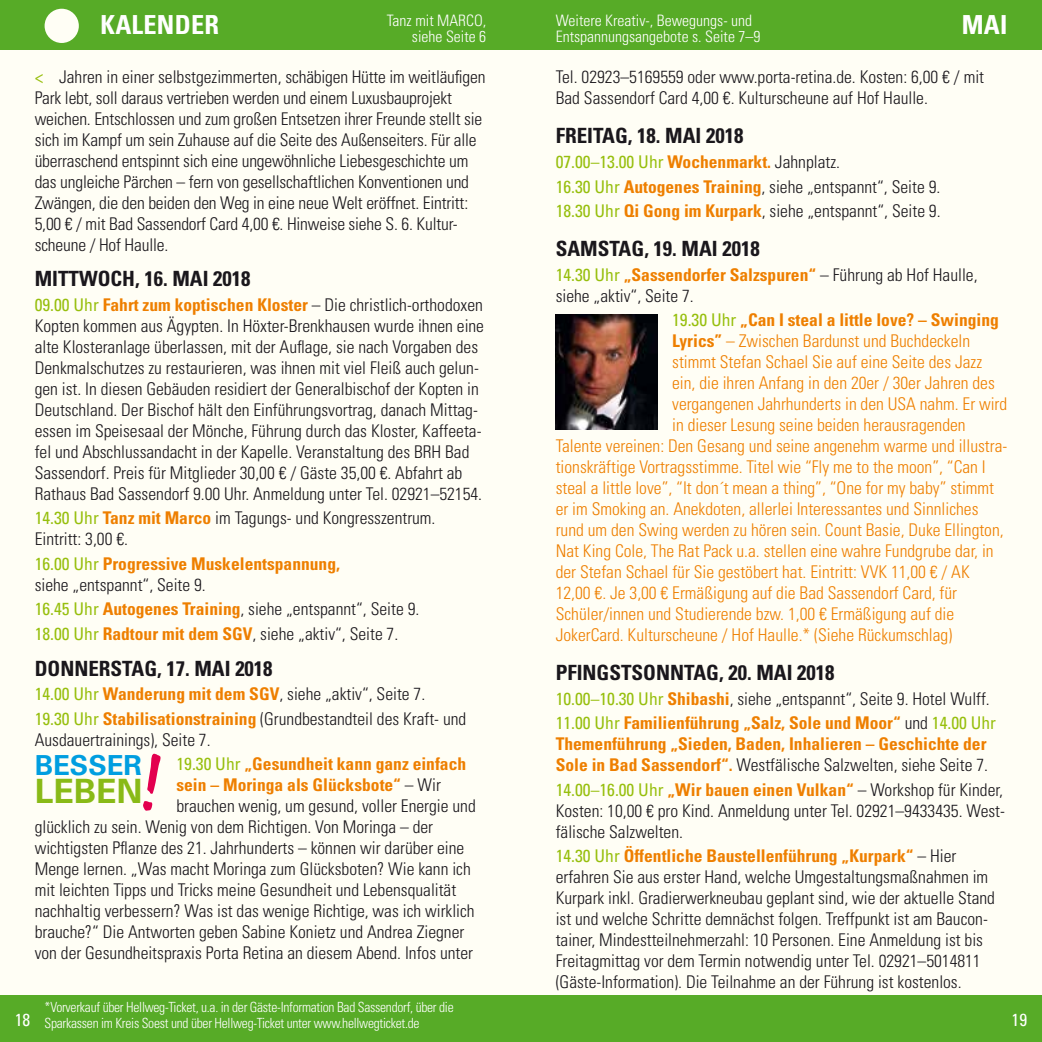
<style>
.page{position:relative;width:1042px;height:1042px;background:#fff}
.page>*{position:absolute;margin:0;border:0;box-sizing:border-box;transform-origin:0 0}
.t1{font:700 33.43px "Univers LT Std";color:#89ba17}
.t2{font:700 27.65px "Univers LT Std";color:#009ee0}
.t3{font:700 condensed 26.25px "Univers LT Std";letter-spacing:.01em;color:#fff}
.t4{font:700 condensed 21px "Univers LT Std";color:#1a171c}
.t5{font:300 condensed 17.5px/21px "Univers LT Std";color:#1a171c}
.t6{font:300 condensed 17.5px "Univers LT Std";color:#ee7f00}
.t7{font:700 condensed 17.5px/21px "Univers LT Std";color:#ee7f00}
.t8{font:condensed 17.5px "Univers LT Pro";color:#97bf0d}
.t9{font:condensed 17.5px "Univers LT Pro";color:#fff}
.t10{font:300 condensed 15.75px/15.8px "Univers LT Std";color:#fff}
.t11{font:300 condensed 14px/15.8px "Univers LT Std";letter-spacing:-.02em;color:#fff}
.s1{font-family:"Univers LT Std";font-weight:700;color:#ee7f00}
.s2{font-family:"Univers LT Std";font-weight:300;color:#1a171c}
.s3{font-family:"Univers LT Pro";font-weight:400;color:#97bf0d}
.s4{font-weight:700;color:#ee7f00}
.s5{font-weight:700}
.s6{font-weight:300;color:#1a171c}
</style>
<div class="page">
<div style="left:0;top:0;width:1042px;height:1007px;background:#fffef5"></div>
<div style="left:0;top:0;width:1042px;height:50px;background:#57ab27"></div>
<div style="left:45px;top:9px;width:34px;height:34px;background:#fffef5;border-radius:50%"></div>
<div style="left:0;top:995px;width:1042px;height:47px;background:#57ab27"></div>
<img style="left:556px;top:315px;width:101px;height:114px">
<p class="t10" style="left:387px;top:13px;width:101px;text-align:right">Tanz mit MARCO, siehe Seite 6</p>
<p class="t10" style="left:556px;top:13px;width:206px">Weitere Kreativ-, Bewegungs- und<br>Entspannungsangebote s. Seite 7–9</p>
<h3 class="t3" style="left:100px;top:8px;width:120px">KALENDER</h3>
<h3 class="t3" style="left:962px;top:8px;width:47px">Mai</h3>
<p class="t5" style="left:556px;top:67px;width:430px">Tel. 02923–5169559 oder www.porta-retina.de. Kosten: 6,00 € / mit<br>Bad Sassendorf Card 4,00 €. Kulturscheune auf Hof Haulle.</p>
<p class="t4" style="left:556px;top:123px;width:189px">FREITAG, 18. MAI 2018</p>
<p class="t8" style="left:556px;top:151px;width:286px">07.00–13.00 Uhr <span class="s1">Wochenmarkt.</span> <span class="s2">Jahnplatz.</span></p>
<p class="t5" style="left:556px;top:174px;width:386px;line-height:24.5px"><span class="s3">16.30 Uhr</span> <span class="s4">Autogenes Training</span>, siehe „entspannt“, Seite 9.<br><span class="s3">18.30 Uhr</span> <span class="s4">Qi Gong im Kurpark</span>, siehe „entspannt“, Seite 9.</p>
<p class="t4" style="left:556px;top:236px;width:205px">SAMSTAG, 19. MAI 2018</p>
<p class="t5" style="left:556px;top:264px;width:423px"><span class="s3">14.30 Uhr</span> <span class="s4">„Sassendorfer Salzspuren“</span> – Führung ab Hof Haulle, siehe „aktiv“, Seite 7.</p>
<p class="t7" style="left:672px;top:309px;width:328px"><span class="s3">19.30 Uhr</span> „Can I steal a little love? – Swinging</p>
<p class="t6" style="left:672px;top:330px;width:299px"><span class="s5">Lyrics”</span> – Zwischen Bardunst und Buchdeckeln</p>
<p class="t6" style="left:672px;top:351px;width:311px">stimmt Stefan Schael Sie auf eine Seite des Jazz</p>
<p class="t6" style="left:672px;top:372px;width:324px">ein, die ihren Anfang in den 20er / 30er Jahren des</p>
<p class="t6" style="left:672px;top:393px;width:336px">vergangenen Jahrhunderts in den USA nahm. Er wird</p>
<p class="t6" style="left:672px;top:414px;width:295px">in dieser Lesung seine beiden herausragenden</p>
<p class="t6" style="left:556px;top:435px;width:453px">Talente vereinen: Den Gesang und seine angenehm warme und illustra-</p>
<p class="t6" style="left:556px;top:456px;width:431px">tionskräftige Vortragsstimme. Titel wie “Fly me to the moon”, “Can I</p>
<p class="t6" style="left:556px;top:477px;width:440px">steal a little love”, “It don´t mean a thing”, “One for my baby” stimmt</p>
<p class="t6" style="left:556px;top:498px;width:424px">er im Smoking an. Anekdoten, allerlei Interessantes und Sinnliches</p>
<p class="t6" style="left:556px;top:519px;width:449px">rund um den Swing werden zu hören sein. Count Basie, Duke Ellington,</p>
<p class="t6" style="left:556px;top:540px;width:439px">Nat King Cole, The Rat Pack u.a. stellen eine wahre Fundgrube dar, in</p>
<p class="t6" style="left:556px;top:561px;width:415px">der Stefan Schael für Sie gestöbert hat. Eintritt: VVK 11,00 € / AK</p>
<p class="t6" style="left:556px;top:582px;width:403px">12,00 €. Je 3,00 € Ermäßigung auf die Bad Sassendorf Card, für</p>
<p class="t6" style="left:556px;top:603px;width:400px">Schüler/innen und Studierende bzw. 1,00 € Ermäßigung auf die</p>
<p class="t6" style="left:556px;top:624px;width:398px">JokerCard. Kulturscheune / Hof Haulle.* (Siehe Rückumschlag)</p>
<p class="t4" style="left:556px;top:660px;width:280px">PFINGSTSONNTAG, 20. MAI 2018</p>
<p class="t7" style="left:556px;top:686px;width:442px;line-height:24.5px"><span class="s3">10.00–10.30 Uhr</span> Shibashi<span class="s6">, siehe „entspannt“, Seite 9. Hotel Wulff.<br></span><span class="s3">11.00 Uhr</span> Familienführung „Salz, Sole und Moor“ <span class="s6">und</span> <span class="s3">14.00 Uhr</span></p>
<p class="t7" style="left:556px;top:733px;width:434px">Themenführung „Sieden, Baden, Inhalieren – Geschichte der<br>Sole in Bad Sassendorf“. <span class="s6">Westfälische Salzwelten, siehe Seite 7.</span></p>
<p class="t5" style="left:556px;top:779px;width:451px;text-align:justify"><span class="s3">14.00–16.00 Uhr</span> <span class="s4">„Wir bauen einen Vulkan“</span> – Workshop für Kinder, Kosten: 10,00 € pro Kind. Anmeldung unter Tel. 02921–9433435. West&shy;fälische Salzwelten.</p>
<p class="t5" style="left:556px;top:845px;width:441px"><span class="s3">14.30 Uhr</span> <span class="s4">Öffentliche Baustellenführung „Kurpark“</span> – Hier erfahren Sie aus erster Hand, welche Umgestaltungsmaßnahmen im Kurpark inkl. Gradierwerkneubau geplant sind, wie der aktuelle Stand ist und welche Schritte demnächst folgen. Treffpunkt ist am Baucon&shy;tainer, Mindestteilnehmerzahl: 10 Personen. Eine Anmeldung ist bis Freitagmittag vor dem Termin notwendig unter Tel. 02921–5014811 (Gäste-Information). Die Teilnahme an der Führung ist kostenlos.</p>
<p class="t5" style="left:35px;top:66px;width:452px"><span class="s3">&lt;</span> Jahren in einer selbstgezimmerten, schäbigen Hütte im weitläufigen Park lebt, soll daraus vertrieben werden und einem Luxusbauprojekt weichen. Entschlossen und zum großen Entsetzen ihrer Freunde stellt sie sich im Kampf um sein Zuhause auf die Seite des Außenseiters. Für alle überraschend entspinnt sich eine ungewöhnliche Liebesgeschichte um das ungleiche Pärchen – fern von gesellschaftlichen Konventionen und Zwängen, die den beiden den Weg in eine neue Welt eröffnet. Eintritt:<br>5,00 € / mit Bad Sassendorf Card 4,00 €. Hinweise siehe S. 6. Kultur&shy;scheune / Hof Haulle.</p>
<p class="t4" style="left:35px;top:266px;width:217px">MITTWOCH, 16. MAI 2018</p>
<p class="t5" style="left:35px;top:294px;width:451px"><span class="s3">09.00 Uhr</span> <span class="s4">Fahrt zum koptischen Kloster</span> – Die christlich-orthodoxen Kopten kommen aus Ägypten. In Höxter-Brenkhausen wurde ihnen eine alte Klosteranlage überlassen, mit der Auflage, sie nach Vorgaben des Denkmalschutzes zu restaurieren, was ihnen mit viel Fleiß auch gelun&shy;gen ist. In diesen Gebäuden residiert der Generalbischof der Kopten in Deutschland. Der Bischof hält den Einführungsvortrag, danach Mittag&shy;essen im Speisesaal der Mönche, Führung durch das Kloster, Kaffeeta&shy;fel und Abschlussandacht in der Kapelle. Veranstaltung des BRH Bad Sassendorf. Preis für Mitglieder 30,00 € / Gäste 35,00 €. Abfahrt ab Rathaus Bad Sassendorf 9.00 Uhr. Anmeldung unter Tel. 02921–52154.</p>
<p class="t5" style="left:35px;top:508px;width:402px"><span class="s3">14.30 Uhr</span> <span class="s4">Tanz mit Marco</span> im Tagungs- und Kongresszentrum.<br>Eintritt: 3,00 €.</p>
<p class="t7" style="left:35px;top:553px;width:307px"><span class="s3">16.00 Uhr</span> Progressive Muskelentspannung, <span class="s6">siehe „entspannt“, Seite 9.</span></p>
<p class="t5" style="left:35px;top:597px;width:386px;line-height:24.5px"><span class="s3">16.45 Uhr</span> <span class="s4">Autogenes Training</span>, siehe „entspannt“, Seite 9.<br><span class="s3">18.00 Uhr</span> <span class="s4">Radtour mit dem SGV</span>, siehe „aktiv“, Seite 7.</p>
<p class="t4" style="left:35px;top:655px;width:239px">DONNERSTAG, 17. MAI 2018</p>
<p class="t5" style="left:35px;top:681px;width:433px;line-height:24.5px"><span class="s3">14.00 Uhr</span> <span class="s4">Wanderung mit dem SGV</span>, siehe „aktiv“, Seite 7.<br><span class="s3">19.30 Uhr</span> <span class="s4">Stabilisationstraining</span> (Grundbestandteil des Kraft- und</p>
<p class="t5" style="left:35px;top:729px;width:177px">Ausdauertrainings), Seite 7.</p>
<h2 class="t2" style="left:35px;top:749px;width:109px">BESSER</h2>
<h1 class="t1" style="left:35px;top:771px;width:109px">LEBEN</h1>
<p class="t7" style="left:176px;top:753px;width:291px"><span class="s3">19.30 Uhr</span> „Gesundheit kann ganz einfach</p>
<p class="t7" style="left:176px;top:774px;width:266px">sein – Moringa als Glücksbote“ <span class="s6">– Wir</span></p>
<p class="t5" style="left:176px;top:795px;width:301px">brauchen wenig, um gesund, voller Energie und</p>
<p class="t5" style="left:35px;top:816px;width:400px">glücklich zu sein. Wenig von dem Richtigen. Von Moringa – der</p>
<p class="t5" style="left:35px;top:837px;width:431px">wichtigsten Pflanze des 21. Jahrhunderts – können wir darüber eine</p>
<p class="t5" style="left:35px;top:858px;width:437px">Menge lernen. „Was macht Moringa zum Glücksboten? Wie kann ich</p>
<p class="t5" style="left:35px;top:879px;width:423px">mit leichten Tipps und Tricks meine Gesundheit und Lebensqualität</p>
<p class="t5" style="left:35px;top:900px;width:441px">nachhaltig verbessern? Was ist das wenige Richtige, was ich wirklich</p>
<p class="t5" style="left:35px;top:921px;width:431px">brauche?“ Die Antworten geben Sabine Konietz und Andrea Ziegner</p>
<p class="t5" style="left:35px;top:942px;width:440px">von der Gesundheitspraxis Porta Retina an diesem Abend. Infos unter</p>
<p class="t11" style="left:45px;top:999px;width:411px">*Vorverkauf über Hellweg-Ticket, u.a. in der Gäste-Information Bad Sassendorf, über die<br>Sparkassen im Kreis Soest und über Hellweg-Ticket unter www.hellwegticket.de</p>
<p class="t9" style="left:15px;top:1008px;width:17px">18</p>
<p class="t9" style="left:1011px;top:1008px;width:17px">19</p>
</div>
